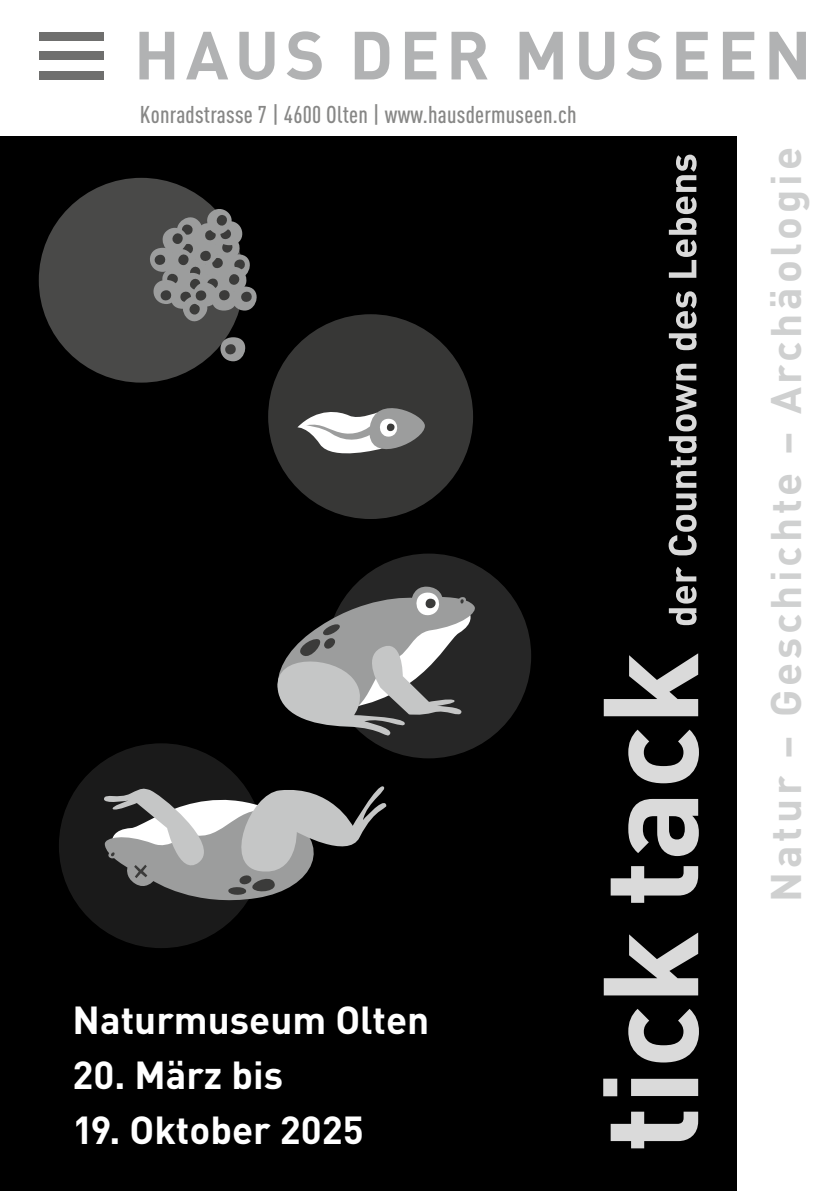
<style>
.page{position:relative;width:840px;height:1191px;background:#fff}
.page>*{position:absolute;margin:0;border:0;box-sizing:border-box;transform-origin:0 0}
.t1{font:700 42.2px "DINOT";letter-spacing:.09em;color:#cfd0d0}
.t2{font:700 38.6px "DINOT";color:#fff}
.t3{font:500 condensed 24px "DINOT";letter-spacing:.01em;color:#878786}
</style>
<div class="page">
<div style="left:0;top:136px;width:736px;height:1055px;background:#000"></div>
<div style="left:39px;top:71px;width:65px;height:8px;background:#6f6f6e"></div>
<div style="left:39px;top:52px;width:65px;height:8px;background:#6f6f6e"></div>
<div style="left:39px;top:32px;width:65px;height:8px;background:#6f6f6e"></div>
<svg style="left:139px;top:31px;width:666px;height:49px"></svg>
<div style="left:39px;top:178px;width:204px;height:204px;background:#494948;border-radius:50%"></div>
<svg style="left:215px;top:337px;width:31px;height:24px"></svg>
<svg style="left:150px;top:201px;width:107px;height:129px"></svg>
<div style="left:268px;top:314px;width:205px;height:205px;background:#373736;border-radius:50%"></div>
<svg style="left:297px;top:408px;width:127px;height:46px"></svg>
<div style="left:326px;top:553px;width:205px;height:205px;background:#262626;border-radius:50%"></div>
<svg style="left:277px;top:586px;width:198px;height:154px"></svg>
<div style="left:59px;top:743px;width:205px;height:205px;background:#1a1a1a;border-radius:50%"></div>
<svg style="left:104px;top:779px;width:283px;height:127px"></svg>
<svg style="left:603px;top:653px;width:95px;height:495px"></svg>
<svg style="left:668px;top:155px;width:28px;height:470px"></svg>
<p class="t3" style="left:140px;top:97px;width:438px">Konradstrasse 7 | 4600 Olten | www.hausdermuseen.ch</p>
<h2 class="t2" style="left:72px;top:990px;width:358px">Naturmuseum Olten</h2>
<h2 class="t2" style="left:72px;top:1045px;width:212px">20. März bis</h2>
<h2 class="t2" style="left:72px;top:1099px;width:292px">19. Oktober 2025</h2>
<h1 class="t1" style="left:752px;top:902px;width:756px;rotate:-90deg">Natur – Geschichte – Archäologie</h1>
</div>
